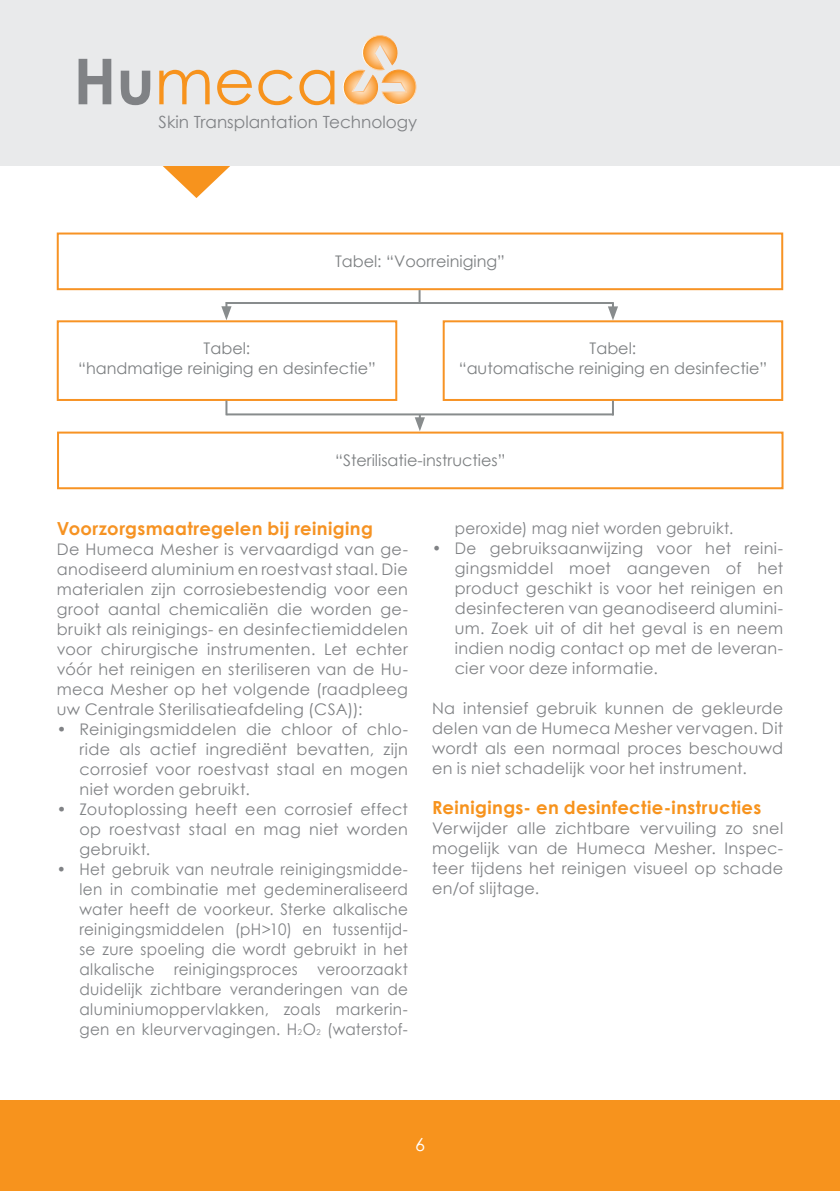
<style>
.page{position:relative;width:840px;height:1191px;background:#fff}
.page>*{position:absolute;margin:0;border:0;box-sizing:border-box;transform-origin:0 0}
.t1{font:63.2px "Century Gothic";color:#f7931d}
.t2{font:35.2px "Century Gothic";color:#f58e23}
.t3{font:700 18px "Century Gothic";letter-spacing:.02em;color:#f7931d}
.t4{font:700 18px "Century Gothic";letter-spacing:.02em;color:#f69323}
.t5{font:18px "Century Gothic";color:#fff}
.t6{font:16.8px "Century Gothic";color:#808285}
.t7{font:16px/20px "Century Gothic";letter-spacing:.02em;color:#808285;text-align:justify}
.t8{font:16px/20px "Century Gothic";letter-spacing:.02em;color:#808285;text-align:justify;scale:.95 1}
.t9{font:16px "Century Gothic";color:#7c7f81}
.s1{font-weight:700;color:#808285}
.s2{font-weight:700;color:#919398}
.s3{color:#7d8082}
.s4{font-size:8px}
</style>
<div class="page">
<svg style="left:163px;top:166px;width:67px;height:32px"></svg>
<div style="left:0;top:0;width:839px;height:166px;background:#e9eaeb"></div>
<svg style="left:343px;top:35px;width:73px;height:70px"></svg>
<div style="left:0;top:1100px;width:839px;height:91px;background:#f7931d"></div>
<div style="left:57px;top:232px;width:725px;height:58px;border:2px solid #f79324"></div>
<div style="left:57px;top:320px;width:340px;height:81px;border:2px solid #f79324"></div>
<div style="left:442px;top:320px;width:340px;height:81px;border:2px solid #f79324"></div>
<div style="left:57px;top:431px;width:726px;height:58px;border:2px solid #f79324"></div>
<svg style="left:418px;top:290px;width:2px;height:12px"></svg>
<svg style="left:221px;top:302px;width:10px;height:18px"></svg>
<svg style="left:608px;top:302px;width:9px;height:18px"></svg>
<hr style="left:226px;top:302px;width:386px;height:2px;background:#888c8d">
<svg style="left:414px;top:415px;width:10px;height:16px"></svg>
<svg style="left:612px;top:401px;width:1px;height:12px"></svg>
<svg style="left:225px;top:400px;width:2px;height:15px"></svg>
<hr style="left:226px;top:413px;width:387px;height:2px;background:#888c8d">
<p class="t1" style="left:73px;top:43px;width:267px"><span class="s1">Hu</span>meca</p>
<p class="t2" style="left:70px;top:80px;width:149px"><span class="s2">Hu</span>meca</p>
<p class="t6" style="left:158px;top:112px;width:260px">Skin Transplantation Technology</p>
<p class="t9" style="left:335px;top:249px;width:171px">Tabel: “Voorreiniging”</p>
<p class="t9" style="left:203px;top:337px;width:48px">Tabel:</p>
<p class="t9" style="left:78px;top:357px;width:299px">“handmatige reiniging en desinfectie”</p>
<p class="t9" style="left:589px;top:337px;width:48px">Tabel:</p>
<p class="t9" style="left:458px;top:357px;width:310px">“automatische reiniging en desinfectie”</p>
<p class="t9" style="left:335px;top:448px;width:172px">“Sterilisati<span class="s3">e-instru</span>cties”</p>
<p class="t4" style="left:57px;top:515px;width:317px">Voorzorgsmaatregelen bij reiniging</p>
<p class="t7" style="left:57px;top:539px;width:352px">De Humeca Mesher is vervaardigd van ge&shy;anodiseerd aluminium en roestvast staal. Die materialen zijn corrosiebestendig voor een groot aantal chemicaliën die worden ge&shy;bruikt als reinigings- en desinfectiemiddelen voor chirurgische instrumenten. Let echter vóór het reinigen en steriliseren van de Hu&shy;meca Mesher op het volgende (raadpleeg uw Centrale Sterilisatieafdeling (CSA)):</p>
<p class="t7" style="left:79px;top:719px;width:330px;text-indent:-23px">• Reinigingsmiddelen die chloor of chlo&shy;ride als actief ingrediënt bevatten, zijn corrosief voor roestvast staal en mogen niet worden gebruikt.</p>
<p class="t7" style="left:79px;top:799px;width:330px;text-indent:-23px">• Zoutoplossing heeft een corrosief effect op roestvast staal en mag niet worden gebruikt.</p>
<p class="t8" style="left:79px;top:859px;width:347px;text-indent:-23px">• Het gebruik van neutrale reinigingsmidde&shy;len in combinatie met gedemineraliseerd water heeft de voorkeur. Sterke alkalische reinigingsmiddelen (pH&gt;10) en tussentijd&shy;se zure spoeling die wordt gebruikt in het alkalische reinigingsproces veroorzaakt duidelijk zichtbare veranderingen van de aluminiumoppervlakken, zoals markerin&shy;gen en kleurvervagingen. H<span class="s4">2</span>O<span class="s4">2</span> (waterstof-</p>
<p class="t8" style="left:454px;top:518px;width:295px">peroxide) mag niet worden gebruikt.</p>
<p class="t8" style="left:454px;top:538px;width:347px;text-indent:-23px">• De gebruiksaanwijzing voor het reini&shy;gingsmiddel moet aangeven of het product geschikt is voor het reinigen en desinfecteren van geanodiseerd alumini&shy;um. Zoek uit of dit het geval is en neem indien nodig contact op met de leveran&shy;cier voor deze informatie.</p>
<p class="t7" style="left:432px;top:698px;width:352px">Na intensief gebruik kunnen de gekleurde delen van de Humeca Mesher vervagen. Dit wordt als een normaal proces beschouwd en is niet schadelijk voor het instrument.</p>
<p class="t3" style="left:432px;top:793px;width:330px">Reinigings- en desinfectie-instructies</p>
<p class="t7" style="left:432px;top:818px;width:352px">Verwijder alle zichtbare vervuiling zo snel mogelijk van de Humeca Mesher. Inspec&shy;teer tijdens het reinigen visueel op schade en/of slijtage.</p>
<p class="t5" style="left:415px;top:1131px;width:11px">6</p>
</div>
